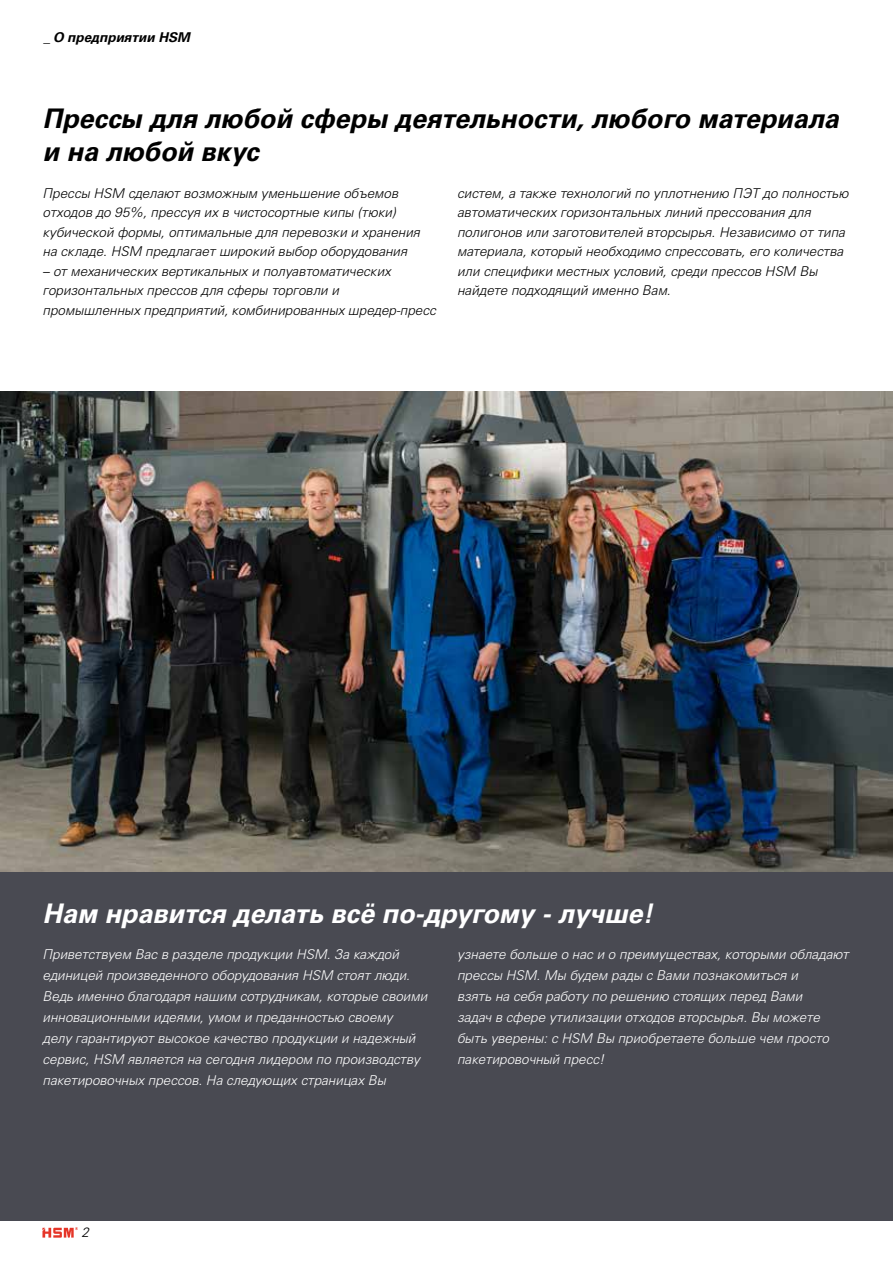
<style>
.page{position:relative;width:893px;height:1263px;background:#fff}
.page>*{position:absolute;margin:0;border:0;box-sizing:border-box;transform-origin:0 0}
.t1{font:italic 700 27px/33px "Univers LTCYR";color:#000}
.t2{font:italic 700 27px "Univers LTCYR";color:#fff}
.t3{font:italic 300 13.5px/19.5px "Univers LTCYR";color:#000}
.t4{font:italic 300 13.5px/21px "Univers LTCYR";color:#fff}
.t5{font:italic 700 13.5px "Univers LTCYR";color:#000}
.t6{font:italic 300 13.5px "Univers LT";color:#000}
</style>
<div class="page">
<div style="left:0;top:872px;width:893px;height:348px;background:#494a52"></div>
<svg style="left:42px;top:1227px;width:36px;height:10px"></svg>
<img style="left:0;top:391px;width:893px;height:481px">
<p class="t5" style="left:43px;top:30px;width:149px">_ О предприятии HSM</p>
<h1 class="t1" style="left:43px;top:101px;width:798px">Прессы для любой сферы деятельности, любого материала и на любой вкус</h1>
<p class="t3" style="left:43px;top:183px;width:379px">Прессы HSM сделают возможным уменьшение объемов отходов до 95%, прессуя их в чистосортные кипы (тюки) кубической формы, оптимальные для перевозки и хранения на складе. HSM предлагает широкий выбор оборудования</p>
<p class="t3" style="left:43px;top:261px;width:395px">– от механических вертикальных и полуавтоматических горизонтальных прессов для сферы торговли и промышленных предприятий, комбинированных шредер-пресс</p>
<p class="t3" style="left:457px;top:183px;width:393px">систем, а также технологий по уплотнению ПЭТ до полностью автоматических горизонтальных линий прессования для полигонов или заготовителей вторсырья. Независимо от типа материала, который необходимо спрессовать, его количества или специфики местных условий, среди прессов HSM Вы найдете подходящий именно Вам.</p>
<h1 class="t2" style="left:43px;top:897px;width:612px">Нам нравится делать всё по-другому - лучше!</h1>
<p class="t4" style="left:43px;top:943px;width:386px">Приветствуем Вас в разделе продукции HSM. За каждой единицей произведенного оборудования HSM стоят люди.<br>Ведь именно благодаря нашим сотрудникам, которые своими инновационными идеями, умом и преданностью своему<br>делу гарантируют высокое качество продукции и надежный сервис, HSM является на сегодня лидером по производству пакетировочных прессов. На следующих страницах Вы</p>
<p class="t4" style="left:457px;top:943px;width:393px">узнаете больше о нас и о преимуществах, которыми обладают прессы HSM. Мы будем рады с Вами познакомиться и<br>взять на себя работу по решению стоящих перед Вами<br>задач в сфере утилизации отходов вторсырья. Вы можете быть уверены: с HSM Вы приобретаете больше чем просто пакетировочный пресс!</p>
<p class="t6" style="left:82px;top:1224px;width:9px">2</p>
</div>
